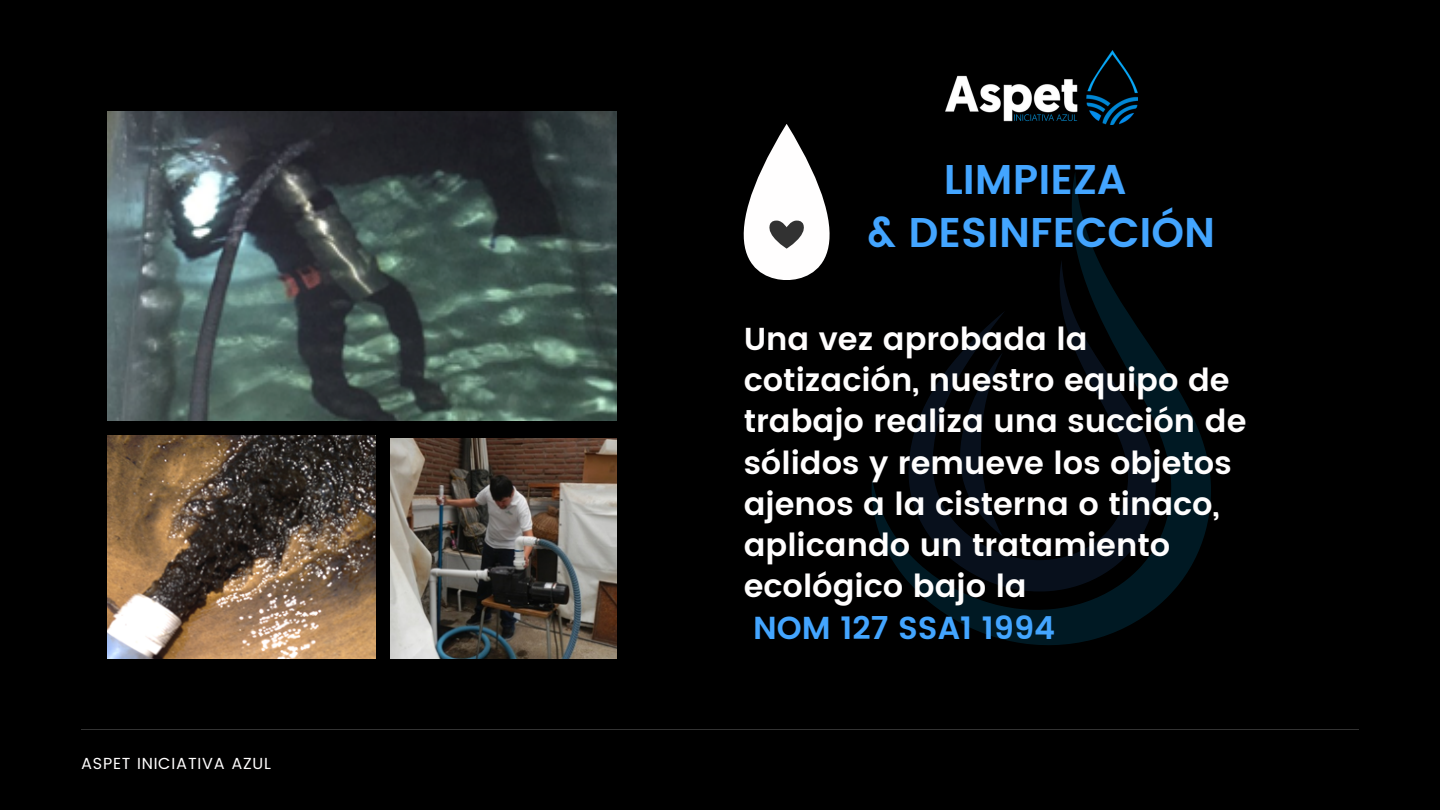
<style>
.page{position:relative;width:1440px;height:810px;background:#000}
.page>*{position:absolute;margin:0;border:0;box-sizing:border-box;transform-origin:0 0}
.t1{font:600 41.5px/53.2px "Poppins";color:#43a5ff;text-align:center}
.t2{font:600 31.8px/41.2px "Poppins";color:#fffefe}
.t3{font:16px "Poppins";letter-spacing:.05em;color:#fffefe}
.s1{color:#43a5ff}
</style>
<div class="page">
<svg style="left:872px;top:173px;width:339px;height:472px"></svg>
<svg style="left:907px;top:352px;width:96px;height:184px"></svg>
<svg style="left:744px;top:124px;width:86px;height:156px"></svg>
<hr style="left:81px;top:729px;width:1278px;height:1px;background:#323232">
<img style="left:108px;top:436px;width:267px;height:222px">
<img style="left:108px;top:112px;width:508px;height:309px">
<img style="left:390px;top:438px;width:226px;height:220px">
<img style="left:945px;top:50px;width:192px;height:74px">
<p class="t3" style="left:81px;top:754px;width:192px">ASPET INICIATIVA AZUL</p>
<p class="t1" style="left:867px;top:153px;width:349px">LIMPIEZA<br>&amp; DESINFECCIÓN</p>
<p class="t2" style="left:744px;top:318px;width:504px">Una vez aprobada la cotización, nuestro equipo de trabajo realiza una succión de sólidos y remueve los objetos ajenos a la cisterna o tinaco, aplicando un tratamiento ecológico bajo la<br><span class="s1">NOM 127 SSA1 1994</span></p>
</div>
